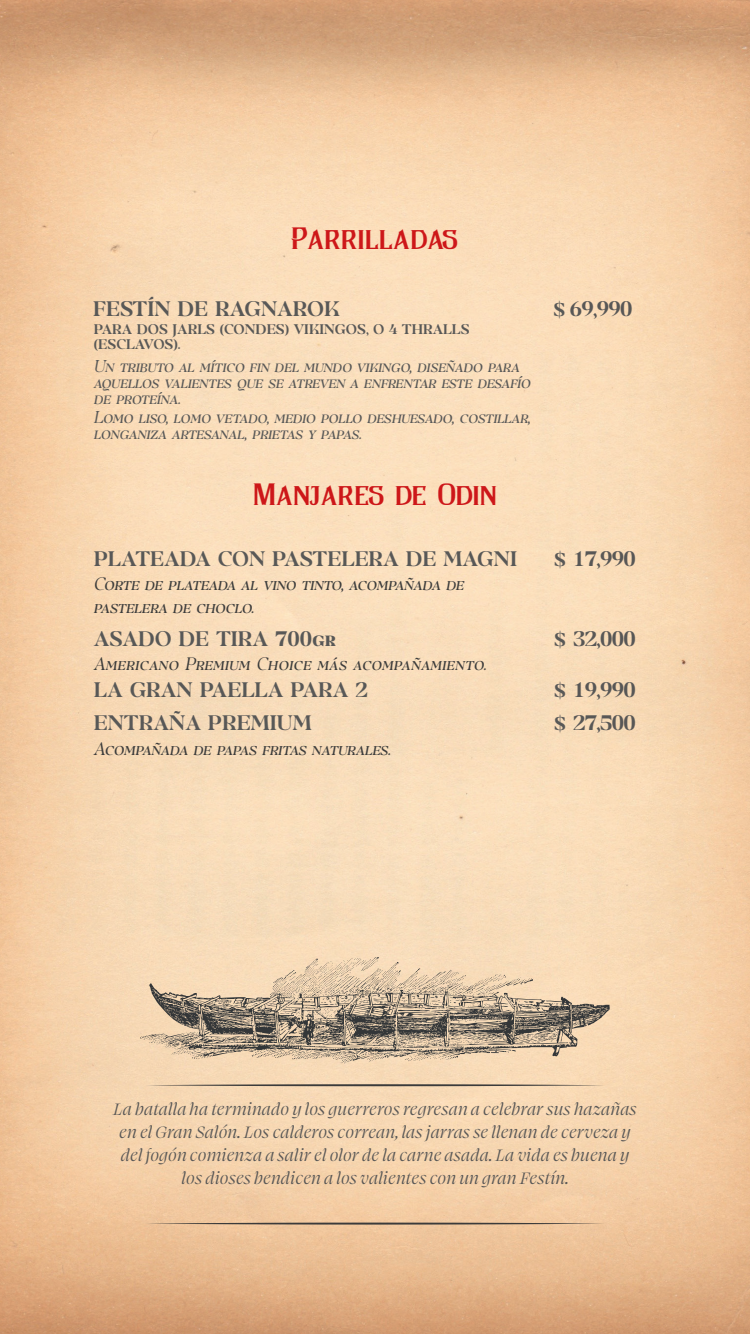
<style>
.page{position:relative;width:750px;height:1334px;background:#fff}
.page>*{position:absolute;margin:0;border:0;box-sizing:border-box;transform-origin:0 0}
.TITULOS{font:27px "False Widow";color:#cd1719}
.NOMBRES_DE_COMIDA_TRAGO{font:700 19.6px "Eirlys Small Caps";color:#585857}
.PRECIOS{font:700 19.6px "Eirlys Small Caps";letter-spacing:-.03em;color:#585756}
.Paragraph_Style_2{font:italic 19px/22.8px "Swear Display";letter-spacing:.01em;color:#585756;text-align:center}
.CC{font:italic 16.8px/22.4px "Eirlys Small Caps";letter-spacing:-.03em;color:#3c3c3b}
.CC-2{font:italic 16.8px "Eirlys Small Caps";color:#3c3c3b}
.Paragraph_Style_2-2{font:italic 16px/16px "Eirlys Small Caps";letter-spacing:-.03em;color:#585857}
.NOMBRES_DE_COMIDA_TRAGO-2{font:700 13px "Eirlys Small Caps";color:#585857}
.s1{color:#585857}
</style>
<div class="page">
<img style="left:0;top:0;width:750px;height:1334px">
<svg style="left:140px;top:957px;width:470px;height:106px;background:#c5b197"></svg>
<svg style="left:145px;top:1084px;width:460px;height:2px"></svg>
<svg style="left:145px;top:1223px;width:460px;height:2px"></svg>
<p class="TITULOS" style="left:292px;top:222px;width:168px">Parrilladas</p>
<p class="NOMBRES_DE_COMIDA_TRAGO" style="left:93px;top:296px;width:248px">FESTÍN DE RAGNAROK</p>
<p class="PRECIOS" style="left:553px;top:296px;width:81px"><span class="s1">$</span> 69,990</p>
<p class="NOMBRES_DE_COMIDA_TRAGO-2" style="left:94px;top:320px;width:377px">PARA DOS JARLS (CONDES) VIKINGOS, O 4 THRALLS</p>
<p class="NOMBRES_DE_COMIDA_TRAGO-2" style="left:94px;top:336px;width:88px">(ESCLAVOS).</p>
<p class="Paragraph_Style_2-2" style="left:94px;top:358px;width:439px">Un tributo al mítico fin del mundo vikingo, diseñado para aquellos valientes que se atreven a enfrentar este desafío de proteína.</p>
<p class="Paragraph_Style_2-2" style="left:94px;top:410px;width:439px">Lomo liso, lomo vetado, medio pollo deshuesado, costillar, longaniza artesanal, prietas y papas.</p>
<p class="TITULOS" style="left:253px;top:478px;width:245px">Manjares de Odin</p>
<p class="NOMBRES_DE_COMIDA_TRAGO" style="left:94px;top:546px;width:425px">PLATEADA CON PASTELERA DE MAGNI</p>
<p class="CC" style="left:94px;top:573px;width:372px">Corte de plateada al vino tinto, acompañada de pastelera de choclo.</p>
<p class="PRECIOS" style="left:554px;top:546px;width:84px"><span class="s1">$</span> 17,990</p>
<p class="NOMBRES_DE_COMIDA_TRAGO" style="left:94px;top:625px;width:244px">ASADO DE TIRA 700gr</p>
<p class="PRECIOS" style="left:554px;top:625px;width:84px"><span class="s1">$</span> 32,000</p>
<p class="NOMBRES_DE_COMIDA_TRAGO" style="left:94px;top:677px;width:276px">LA GRAN PAELLA PARA 2</p>
<p class="PRECIOS" style="left:554px;top:677px;width:84px"><span class="s1">$</span> 19,990</p>
<p class="CC-2" style="left:94px;top:653px;width:395px">Americano Premium Choice más acompañamiento.</p>
<p class="NOMBRES_DE_COMIDA_TRAGO" style="left:94px;top:710px;width:220px">ENTRAÑA PREMIUM</p>
<p class="CC" style="left:94px;top:738px;width:299px">Acompañada de papas fritas naturales.</p>
<p class="PRECIOS" style="left:554px;top:710px;width:84px"><span class="s1">$</span> 27,500</p>
<p class="Paragraph_Style_2" style="left:113px;top:1097px;width:525px">La batalla ha terminado y los guerreros regresan a celebrar sus hazañas en el Gran Salón. Los calderos correan, las jarras se llenan de cerveza y del fogón comienza a salir el olor de la carne asada. La vida es buena y los dioses bendicen a los valientes con un gran Festín.</p>
</div>
